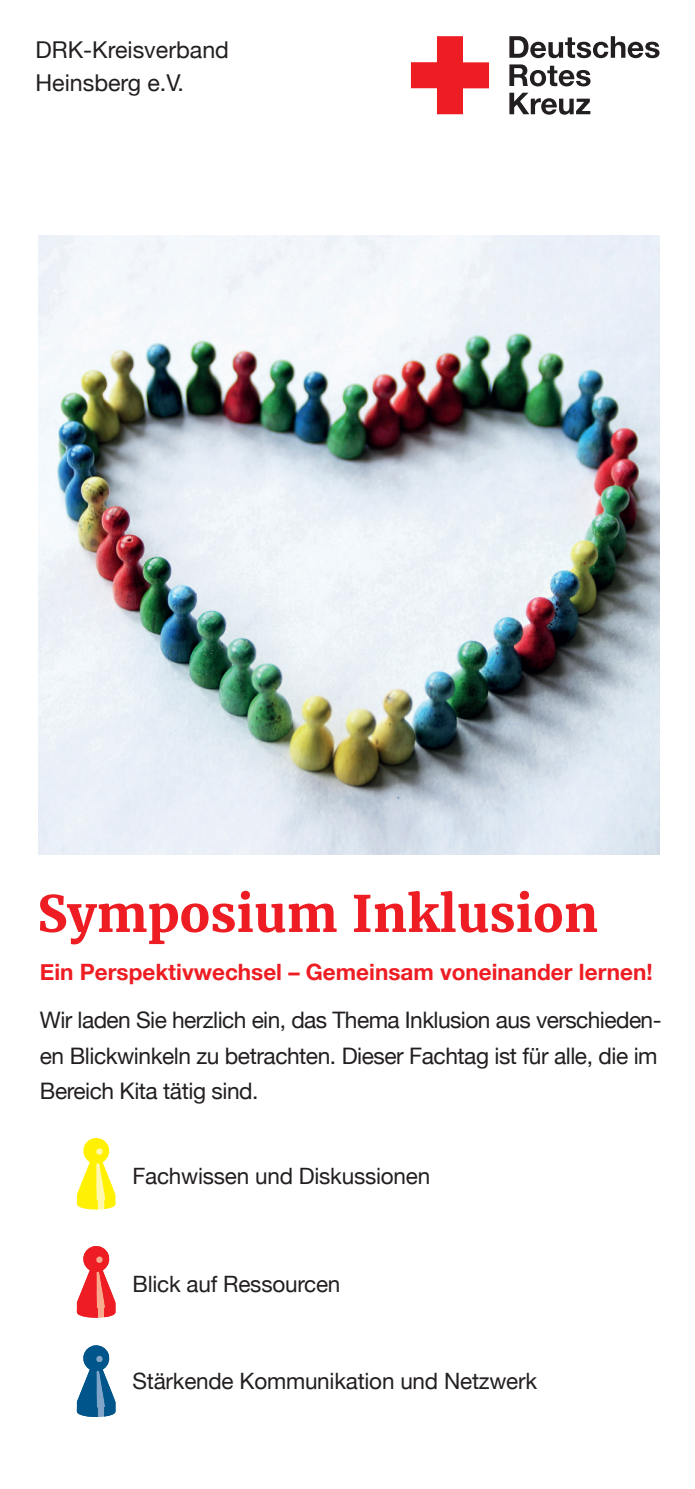
<style>
.page{position:relative;width:695px;height:1489px;background:#fff}
.page>*{position:absolute;margin:0;border:0;box-sizing:border-box;transform-origin:0 0}
.t1{font:700 50px "Merriweather";color:#ee1d23}
.t2{font:23.25px/32.5px "Helvetica Neue";color:#231f20}
.t3{font:22.75px/35.2px "Helvetica Neue";letter-spacing:-.02em;color:#231f20}
.t4{font:22.5px "Helvetica Neue";letter-spacing:-.01em;color:#231f20}
.t5{font:700 22.5px "Helvetica Neue";color:#ee1d23}
</style>
<div class="page">
<img style="left:38px;top:236px;width:621px;height:618px">
<svg style="left:77px;top:1137px;width:38px;height:72px"></svg>
<div style="left:96px;top:1148px;width:7px;height:6px;background:#fff8ae;border-radius:50%"></div>
<svg style="left:77px;top:1246px;width:38px;height:71px"></svg>
<div style="left:96px;top:1256px;width:7px;height:6px;background:#f8a98e;border-radius:50%"></div>
<svg style="left:77px;top:1345px;width:38px;height:71px"></svg>
<div style="left:96px;top:1355px;width:7px;height:6px;background:#80a4c7;border-radius:50%"></div>
<svg style="left:509px;top:36px;width:150px;height:79px"></svg>
<svg style="left:411px;top:36px;width:78px;height:78px"></svg>
<p class="t2" style="left:36px;top:35px;width:195px">DRK-Kreisverband<br>Heinsberg e.V.</p>
<h1 class="t1" style="left:37px;top:882px;width:562px">Symposium Inklusion</h1>
<p class="t5" style="left:40px;top:954px;width:614px">Ein Perspektivwechsel – Gemeinsam voneinander lernen!</p>
<p class="t3" style="left:40px;top:1003px;width:623px">Wir laden Sie herzlich ein, das Thema Inklusion aus verschieden&shy;en Blickwinkeln zu betrachten. Dieser Fachtag ist für alle, die im<br>Bereich Kita tätig sind.</p>
<p class="t4" style="left:132px;top:1159px;width:299px">Fachwissen und Diskussionen</p>
<p class="t4" style="left:132px;top:1267px;width:209px">Blick auf Ressourcen</p>
<p class="t4" style="left:132px;top:1364px;width:406px">Stärkende Kommunikation und Netzwerk</p>
</div>
